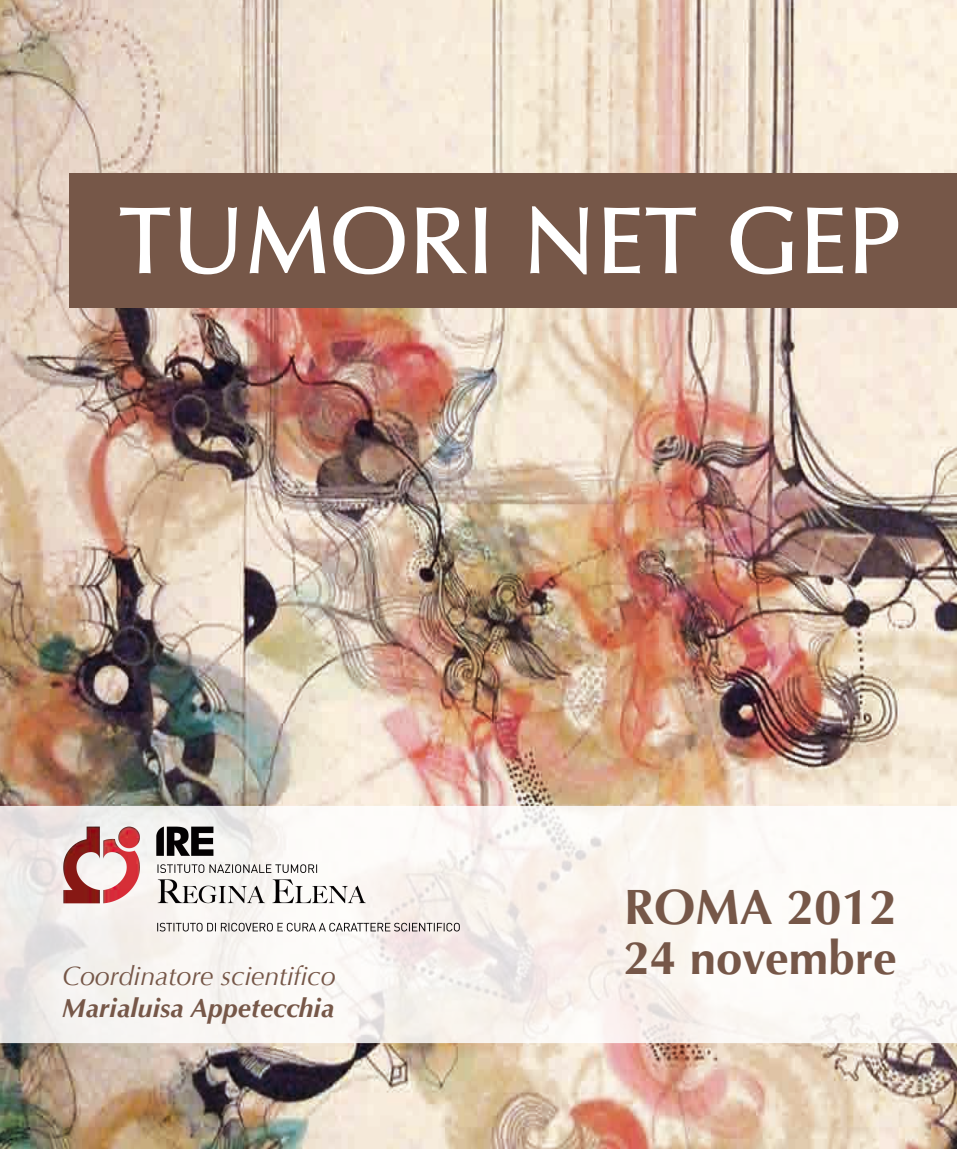
<style>
.page{position:relative;width:957px;height:1149px;background:#fff}
.page>*{position:absolute;margin:0;border:0;box-sizing:border-box;transform-origin:0 0}
.t1{font:92.25px "Optima";letter-spacing:.02em;color:#fff}
.t2{font:700 49.5px "Optima";color:#765748}
.t3{font:700 47.25px "Optima";color:#765748}
.t4{font:italic 27px "Optima";letter-spacing:-.005em;color:#765748}
.t5{font:italic 700 26.32px "Optima";letter-spacing:.005em;color:#765748}
</style>
<div class="page">
<img style="left:0;top:0;width:957px;height:1148px">
<svg style="left:0;top:805px;width:957px;height:237px;fill:#faf6f3"></svg>
<div style="left:69px;top:173px;width:888px;height:134px;background:#765748"></div>
<svg style="left:119px;top:207px;width:52px;height:67px"></svg>
<svg style="left:180px;top:207px;width:57px;height:68px"></svg>
<svg style="left:249px;top:206px;width:156px;height:69px"></svg>
<svg style="left:416px;top:207px;width:71px;height:67px"></svg>
<svg style="left:530px;top:206px;width:58px;height:69px"></svg>
<svg style="left:604px;top:207px;width:92px;height:67px"></svg>
<svg style="left:730px;top:206px;width:63px;height:69px"></svg>
<svg style="left:807px;top:207px;width:37px;height:67px"></svg>
<svg style="left:855px;top:207px;width:44px;height:67px"></svg>
<img style="left:50px;top:820px;width:422px;height:116px">
<h1 class="t1" style="left:119px;top:187px;width:781px">TUMORI NET GEP</h1>
<p class="t4" style="left:62px;top:960px;width:275px">Coordinatore scientifico</p>
<p class="t5" style="left:62px;top:992px;width:274px">Marialuisa Appetecchia</p>
<h2 class="t2" style="left:624px;top:878px;width:275px">ROMA 2012</h2>
<h3 class="t3" style="left:624px;top:930px;width:274px">24 novembre</h3>
</div>
